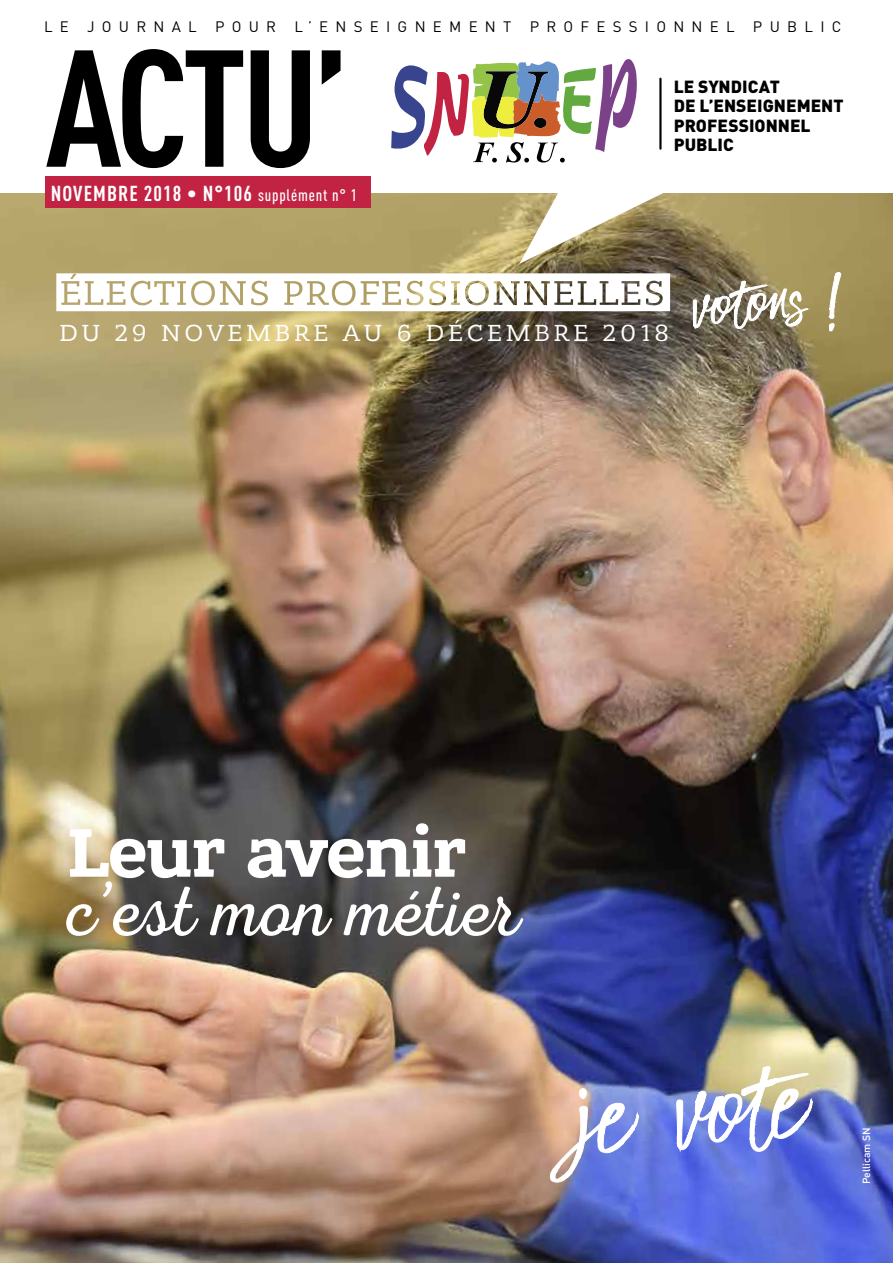
<style>
.page{position:relative;width:893px;height:1263px;background:#fff}
.page>*{position:absolute;margin:0;border:0;box-sizing:border-box;transform-origin:0 0}
.t1{font:700 condensed 163.5px "DIN Pro";color:#000}
.t2{font:145.35px "East Coast";color:#fff}
.t3{font:81.6px "East Coast";color:#fff}
.t4{font:300 73.2px "Nexa Script";color:#fff}
.t5{font:700 73.2px "Bandera Pro";letter-spacing:-.01em;color:#fff}
.t6{font:24.75px "Bandera Pro";letter-spacing:.155em;color:#fff}
.t7{font:700 condensed 21.3px "DIN Pro";letter-spacing:.05em;color:#fff}
.t8{font:900 17.4px/19.2px "DIN Pro";color:#000}
.t9{font:15px "DIN Pro";letter-spacing:.485em;color:#000}
.t10{font:500 10.35px "DIN";color:#fff}
.s1{font-weight:500;font-size:16.5px}
</style>
<div class="page">
<img style="left:0;top:193px;width:893px;height:1070px">
<svg style="left:550px;top:1087px;width:89px;height:95px;background:#9d9ac6"></svg>
<img style="left:677px;top:1065px;width:136px;height:92px">
<hr style="left:659px;top:79px;width:3px;height:70px;background:#000">
<svg style="left:391px;top:59px;width:246px;height:104px"></svg>
<svg style="left:56px;top:193px;width:837px;height:161px"></svg>
<div style="left:45px;top:177px;width:326px;height:31px;background:#c22343"></div>
<p class="t9" style="left:44px;top:15px;width:799px">LE JOURNAL POUR L’ENSEIGNEMENT PROFESSIONNEL PUBLIC</p>
<h1 class="t1" style="left:46px;top:-15px;width:306px">ACTU’</h1>
<h3 class="t7" style="left:51px;top:177px;width:308px">NOVEMBRE 2018 • N°106 <span class="s1">supplément n° 1</span></h3>
<p class="t8" style="left:674px;top:75px;width:171px">LE SYNDICAT<br>DE L’ENSEIGNEMENT<br>PROFESSIONNEL<br>PUBLIC</p>
<h3 class="t6" style="left:59px;top:317px;width:611px">DU 29 NOVEMBRE AU 6 DÉCEMBRE 2018</h3>
<h3 class="t3" style="left:688px;top:261px;width:152px;rotate:-5deg">votons !</h3>
<h3 class="t5" style="left:67px;top:807px;width:401px">Leur avenir</h3>
<h3 class="t4" style="left:67px;top:867px;width:455px">c’est mon métier</h3>
<h2 class="t2" style="left:538px;top:1042px;width:269px;rotate:-5deg">je vote</h2>
<p class="t10" style="left:860px;top:1184px;width:58px;rotate:-90deg">Pellicam SN</p>
</div>
